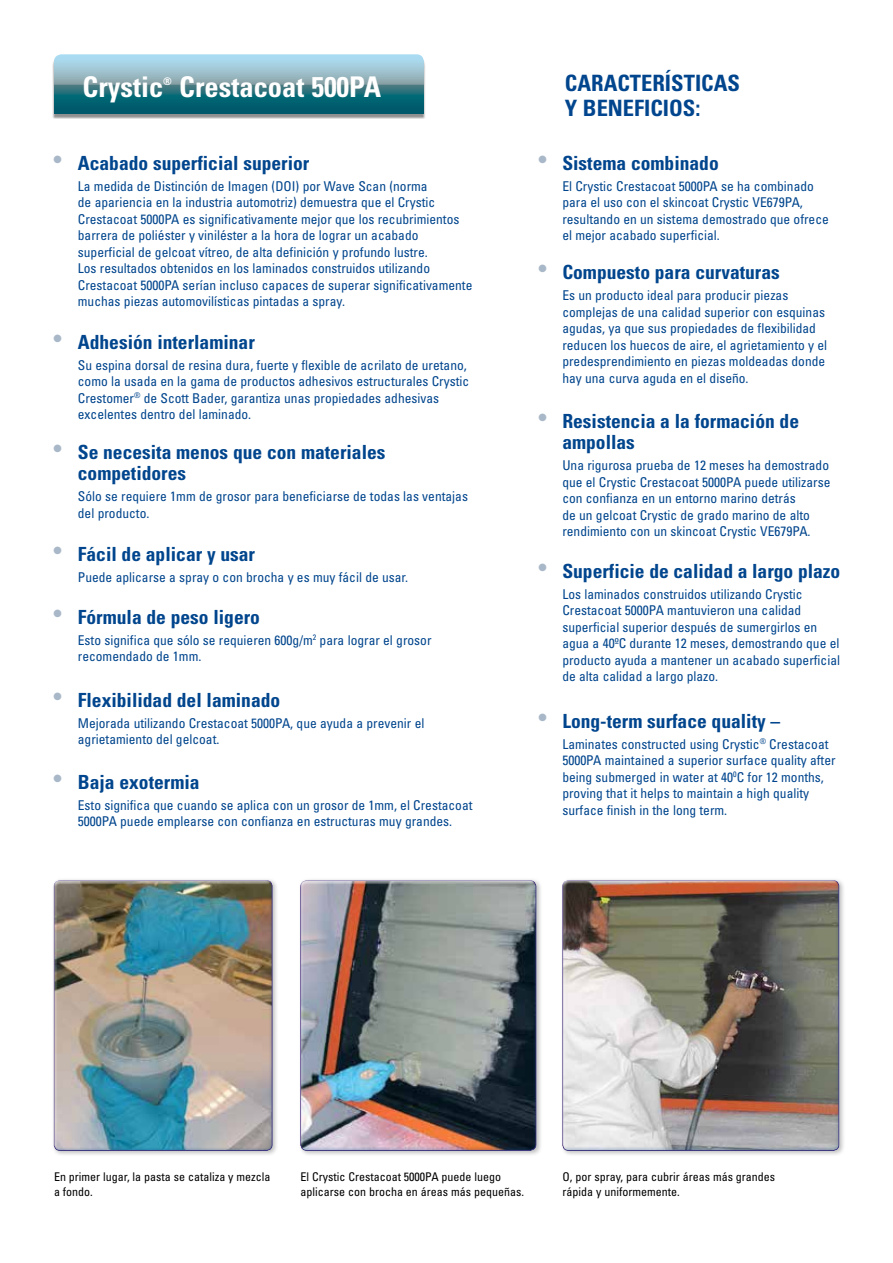
<style>
.page{position:relative;width:893px;height:1263px;background:#fff}
.page>*{position:absolute;margin:0;border:0;box-sizing:border-box;transform-origin:0 0}
.t1{font:700 condensed 28.5px "Univers";color:#fff}
.t2{font:700 condensed 22.5px/25.5px "Univers";color:#00458d}
.t3{font:700 condensed 19.5px/21px "Univers";color:#00458d}
.t4{font:condensed 13.5px/16.5px "Univers";color:#00458d}
.t5{font:condensed 12px/14.4px "Univers";color:#000}
.t6{font:700 condensed 10.5px "Univers";color:#fff}
</style>
<div class="page">
<div style="left:52px;top:57px;width:374px;height:62px;background:#000;opacity:.44"></div>
<svg style="left:54px;top:85px;width:370px;height:28px;background:#116674"></svg>
<img style="left:54px;top:54px;width:370px;height:31px">
<div style="left:51px;top:877px;width:228px;height:279px;background:#000;opacity:.26"></div>
<div style="left:52px;top:881px;width:220px;height:271px;background:#00458d;opacity:.18"></div>
<div style="left:298px;top:877px;width:244px;height:279px;background:#000;opacity:.26"></div>
<div style="left:299px;top:881px;width:238px;height:270px;background:#00458d;opacity:.18"></div>
<div style="left:560px;top:877px;width:285px;height:279px;background:#000;opacity:.26"></div>
<div style="left:561px;top:880px;width:279px;height:271px;background:#00458d;opacity:.18"></div>
<h1 class="t1" style="left:83px;top:69px;width:82px">Crystic</h1>
<p class="t6" style="left:163px;top:74px;width:10px">®</p>
<h1 class="t1" style="left:179px;top:69px;width:203px">Crestacoat 500PA</h1>
<h3 class="t3" style="left:54px;top:152px;width:257px"><sup>●</sup> Acabado superficial superior</h3>
<p class="t4" style="left:78px;top:177px;width:396px">La medida de Distinción de Imagen (DOI) por Wave Scan (norma<br>de apariencia en la industria automotriz) demuestra que el Crystic Crestacoat 5000PA es significativamente mejor que los recubrimientos barrera de poliéster y viniléster a la hora de lograr un acabado superficial de gelcoat vítreo, de alta definición y profundo lustre.<br>Los resultados obtenidos en los laminados construidos utilizando Crestacoat 5000PA serían incluso capaces de superar significativamente muchas piezas automovilísticas pintadas a spray.</p>
<h3 class="t3" style="left:54px;top:331px;width:203px"><sup>●</sup> Adhesión interlaminar</h3>
<p class="t4" style="left:78px;top:356px;width:393px">Su espina dorsal de resina dura, fuerte y flexible de acrilato de uretano, como la usada en la gama de productos adhesivos estructurales Crystic Crestomer<sup>®</sup> de Scott Bader, garantiza unas propiedades adhesivas excelentes dentro del laminado.</p>
<h3 class="t3" style="left:78px;top:442px;width:309px;text-indent:-24px"><sup>●</sup> Se necesita menos que con materiales competidores</h3>
<p class="t4" style="left:78px;top:488px;width:392px">Sólo se requiere 1mm de grosor para beneficiarse de todas las ventajas del producto.</p>
<h3 class="t3" style="left:54px;top:543px;width:203px"><sup>●</sup> Fácil de aplicar y usar</h3>
<p class="t4" style="left:78px;top:568px;width:332px">Puede aplicarse a spray o con brocha y es muy fácil de usar.</p>
<h3 class="t3" style="left:54px;top:606px;width:208px"><sup>●</sup> Fórmula de peso ligero</h3>
<p class="t4" style="left:78px;top:631px;width:355px">Esto significa que sólo se requieren 600g/m<sup>2</sup> para lograr el grosor recomendado de 1mm.</p>
<h3 class="t3" style="left:54px;top:689px;width:228px"><sup>●</sup> Flexibilidad del laminado</h3>
<p class="t4" style="left:78px;top:714px;width:348px">Mejorada utilizando Crestacoat 5000PA, que ayuda a prevenir el agrietamiento del gelcoat.</p>
<h3 class="t3" style="left:54px;top:771px;width:148px"><sup>●</sup> Baja exotermia</h3>
<p class="t4" style="left:78px;top:796px;width:396px">Esto significa que cuando se aplica con un grosor de 1mm, el Crestacoat<br>5000PA puede emplearse con confianza en estructuras muy grandes.</p>
<h2 class="t2" style="left:565px;top:70px;width:137px">Características y beneficios:</h2>
<h3 class="t3" style="left:539px;top:152px;width:182px"><sup>●</sup> Sistema combinado</h3>
<p class="t4" style="left:562px;top:177px;width:268px">El Crystic Crestacoat 5000PA se ha combinado para el uso con el skincoat Crystic VE679PA, resultando en un sistema demostrado que ofrece el mejor acabado superficial.</p>
<h3 class="t3" style="left:539px;top:262px;width:243px"><sup>●</sup> Compuesto para curvaturas</h3>
<p class="t4" style="left:562px;top:287px;width:266px">Es un producto ideal para producir piezas complejas de una calidad superior con esquinas agudas, ya que sus propiedades de flexibilidad reducen los huecos de aire, el agrietamiento y el predesprendimiento en piezas moldeadas donde hay una curva aguda en el diseño.</p>
<h3 class="t3" style="left:562px;top:410px;width:238px;text-indent:-24px"><sup>●</sup> Resistencia a la formación de ampollas</h3>
<p class="t4" style="left:562px;top:457px;width:270px">Una rigurosa prueba de 12 meses ha demostrado que el Crystic Crestacoat 5000PA puede utilizarse con confianza en un entorno marino detrás<br>de un gelcoat Crystic de grado marino de alto rendimiento con un skincoat Crystic VE679PA.</p>
<h3 class="t3" style="left:539px;top:560px;width:303px"><sup>●</sup> Superficie de calidad a largo plazo</h3>
<p class="t4" style="left:562px;top:585px;width:279px">Los laminados construidos utilizando Crystic Crestacoat 5000PA mantuvieron una calidad superficial superior después de sumergirlos en agua a 40ºC durante 12 meses, demostrando que el producto ayuda a mantener un acabado superficial de alta calidad a largo plazo.</p>
<h3 class="t3" style="left:539px;top:710px;width:243px"><sup>●</sup> Long-term surface quality –</h3>
<p class="t4" style="left:562px;top:735px;width:275px">Laminates constructed using Crystic<sup>®</sup> Crestacoat 5000PA maintained a superior surface quality after being submerged in water at 40<sup>0</sup>C for 12 months, proving that it helps to maintain a high quality surface finish in the long term.</p>
<p class="t5" style="left:54px;top:1169px;width:218px">En primer lugar, la pasta se cataliza y mezcla a fondo.</p>
<p class="t5" style="left:300px;top:1169px;width:225px">El Crystic Crestacoat 5000PA puede luego aplicarse con brocha en áreas más pequeñas.</p>
<p class="t5" style="left:563px;top:1169px;width:214px">O, por spray, para cubrir áreas más grandes rápida y uniformemente.</p>
</div>
